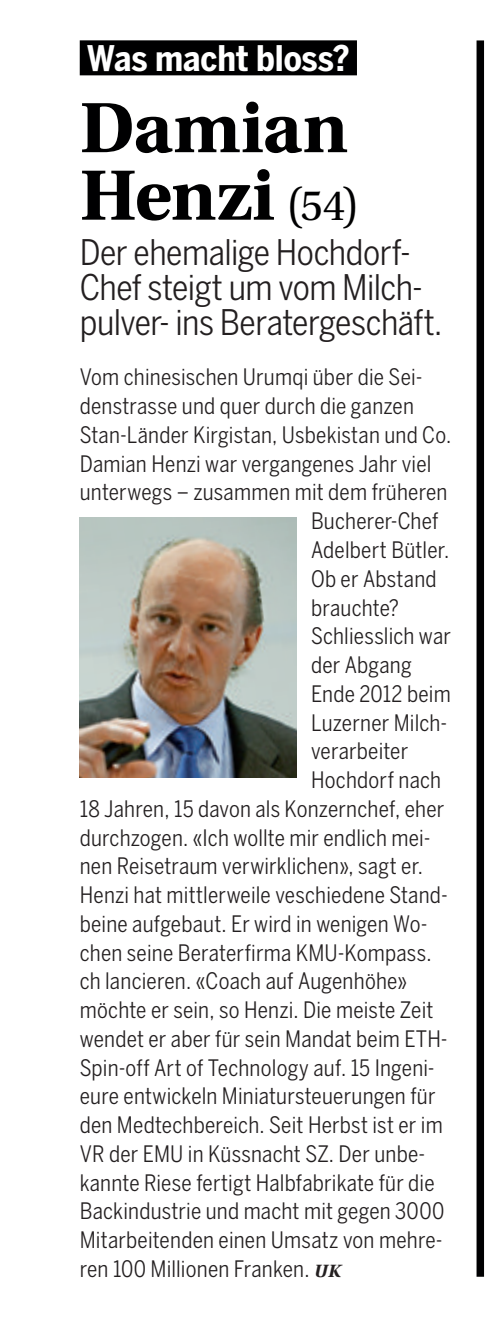
<style>
.page{position:relative;width:494px;height:1319px;background:#fff}
.page>*{position:absolute;margin:0;border:0;box-sizing:border-box;transform-origin:0 0}
.t1{font:700 75px/67.5px "Utopia Std";color:#000001}
.t2{font:35px/35px "Benton Sans Cond";letter-spacing:-.015em;color:#231f20}
.t3{font:700 35px "Benton Sans Cond";letter-spacing:-.005em;color:#fff}
.t4{font:22.5px "Benton Sans Cond";letter-spacing:.01em;color:#231f20}
.s1{font-weight:400;font-size:45px}
.s2{font-family:"Utopia Std";font-weight:700;font-style:italic;font-size:18.75px}
</style>
<div class="page">
<div style="left:80px;top:40px;width:277px;height:35px;background:#000001"></div>
<div style="left:476px;top:40px;width:8px;height:1237px;background:#000001"></div>
<img style="left:80px;top:518px;width:217px;height:259px">
<h2 class="t3" style="left:87px;top:37px;width:264px">Was macht bloss?</h2>
<h1 class="t1" style="left:80px;top:95px;width:279px">Damian<br>Henzi <span class="s1">(54)</span></h1>
<h2 class="t2" style="left:80px;top:235px;width:364px">Der ehemalige Hochdorf-<br>Chef steigt um vom Milch&shy;pulver- ins Beratergeschäft.</h2>
<p class="t4" style="left:80px;top:364px;width:344px">Vom chinesischen Urumqi über die Sei-</p>
<p class="t4" style="left:80px;top:393px;width:335px">denstrasse und quer durch die ganzen</p>
<p class="t4" style="left:80px;top:422px;width:373px">Stan-Länder Kirgistan, Usbekistan und Co.</p>
<p class="t4" style="left:80px;top:451px;width:353px">Damian Henzi war vergangenes Jahr viel</p>
<p class="t4" style="left:80px;top:479px;width:369px">unterwegs – zusammen mit dem früheren</p>
<p class="t4" style="left:311px;top:508px;width:129px">Bucherer-Chef</p>
<p class="t4" style="left:311px;top:537px;width:140px">Adelbert Bütler.</p>
<p class="t4" style="left:311px;top:566px;width:127px">Ob er Abstand</p>
<p class="t4" style="left:311px;top:594px;width:89px">brauchte?</p>
<p class="t4" style="left:311px;top:623px;width:141px">Schliesslich war</p>
<p class="t4" style="left:311px;top:652px;width:102px">der Abgang</p>
<p class="t4" style="left:311px;top:681px;width:141px">Ende 2012 beim</p>
<p class="t4" style="left:311px;top:709px;width:138px">Luzerner Milch-</p>
<p class="t4" style="left:311px;top:738px;width:99px">verarbeiter</p>
<p class="t4" style="left:311px;top:767px;width:132px">Hochdorf nach</p>
<p class="t4" style="left:80px;top:796px;width:366px">18 Jahren, 15 davon als Konzernchef, eher</p>
<p class="t4" style="left:80px;top:824px;width:352px">durch zogen. «Ich wollte mir endlich mei-</p>
<p class="t4" style="left:80px;top:853px;width:345px">nen Reisetraum verwirklichen», sagt er.</p>
<p class="t4" style="left:80px;top:882px;width:369px">Henzi hat mittlerweile veschiedene Stand-</p>
<p class="t4" style="left:80px;top:911px;width:349px">beine aufgebaut. Er wird in wenigen Wo-</p>
<p class="t4" style="left:80px;top:939px;width:353px">chen seine Beraterfirma KMU-Kompass.</p>
<p class="t4" style="left:80px;top:968px;width:329px">ch lancieren. «Coach auf Augenhöhe»</p>
<p class="t4" style="left:80px;top:997px;width:355px">möchte er sein, so Henzi. Die meiste Zeit</p>
<p class="t4" style="left:80px;top:1026px;width:369px">wendet er aber für sein Mandat beim ETH-</p>
<p class="t4" style="left:80px;top:1054px;width:356px">Spin-off Art of Technology auf. 15 Ingeni-</p>
<p class="t4" style="left:80px;top:1083px;width:357px">eure entwickeln Miniatursteuerungen für</p>
<p class="t4" style="left:80px;top:1112px;width:364px">den Medtechbereich. Seit Herbst ist er im</p>
<p class="t4" style="left:80px;top:1141px;width:347px">VR der EMU in Küssnacht SZ. Der unbe-</p>
<p class="t4" style="left:80px;top:1169px;width:356px">kannte Riese fertigt Halbfabrikate für die</p>
<p class="t4" style="left:80px;top:1198px;width:366px">Back industrie und macht mit gegen 3000</p>
<p class="t4" style="left:80px;top:1227px;width:364px">Mitarbeitenden einen Umsatz von mehre-</p>
<p class="t4" style="left:80px;top:1256px;width:262px">ren 100 Millionen Franken. <span class="s2">UK</span></p>
</div>
